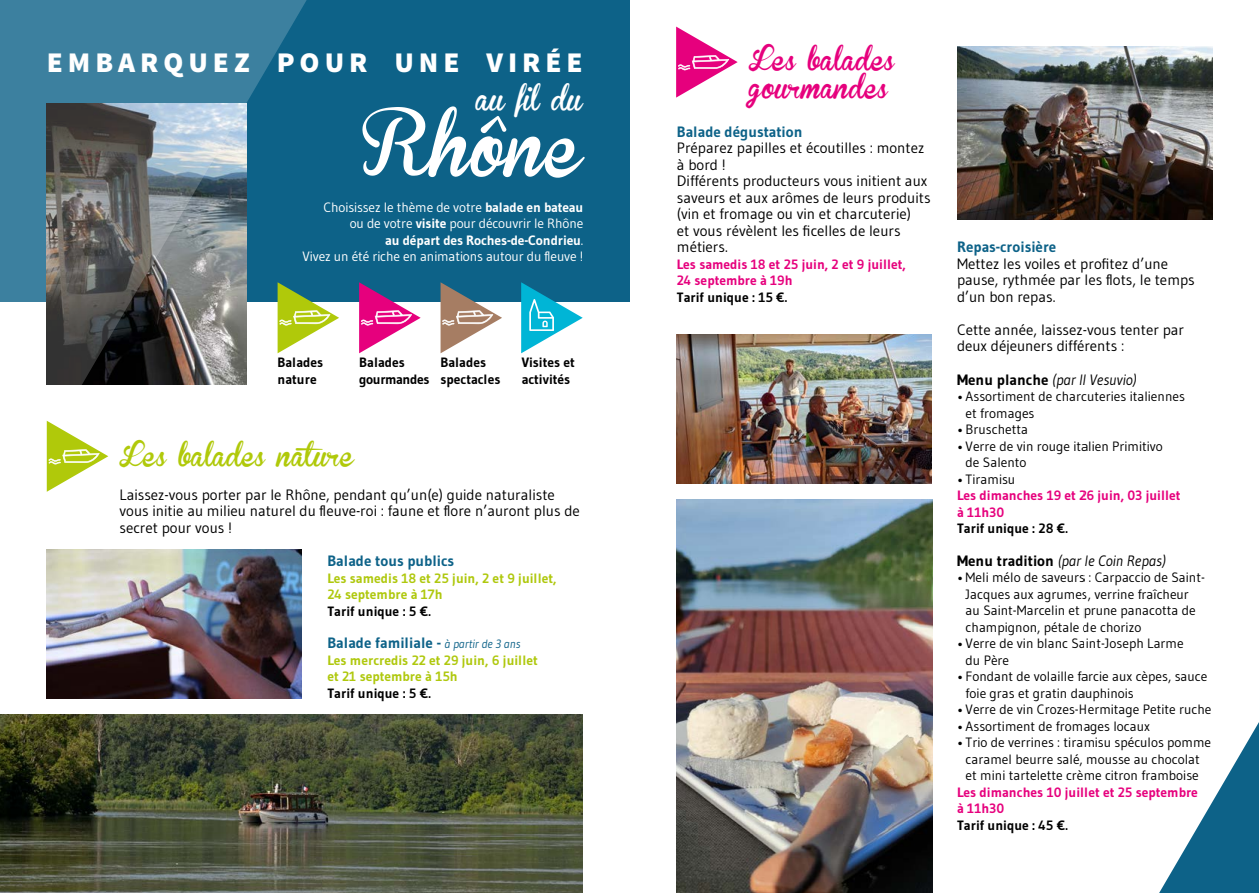
<style>
.page{position:relative;width:1259px;height:893px;background:#fff}
.page>*{position:absolute;margin:0;border:0;box-sizing:border-box;transform-origin:0 0}
.t1{font:64.5px "Brannboll Fet";color:#fff}
.t2{font:900 28.5px "Source Sans Pro";letter-spacing:.17em;color:#fff}
.t3{font:25.5px "Brannboll Fet";color:#fff}
.t4{font:24px/28.8px "Brannboll Fet";color:#e6007d}
.t5{font:24px "Brannboll Fet";color:#b0c90a}
.t6{font:15px/16.5px "Gudea";color:#000}
.t7{font:700 15px "Gudea";color:#0d6288}
.t8{font:italic 15px "Gudea";color:#000}
.t9{font:13.5px/16.5px "Gudea";color:#000}
.t10{font:13.5px/16.5px "Gudea";letter-spacing:-.01em;color:#fff;text-align:right}
.t11{font:700 13.5px/16.2px "Gudea";color:#000}
.t12{font:700 13.5px/16.5px "Gudea";color:#e6007d}
.t13{font:700 13.5px/16.5px "Gudea";color:#afc80d}
.t14{font:700 13.5px/16.2px "Gudea";letter-spacing:-.03em;color:#000}
.s1{font-weight:700}
.s2{font-weight:400;font-style:italic;font-size:12px}
.s3{font-weight:700;font-style:normal}
</style>
<div class="page">
<div style="left:0;top:0;width:629px;height:302px;background:#0d6288"></div>
<img style="left:47px;top:549px;width:255px;height:149px">
<img style="left:957px;top:47px;width:255px;height:172px">
<img style="left:677px;top:335px;width:254px;height:148px">
<img style="left:676px;top:500px;width:256px;height:393px">
<svg style="left:0;top:0;width:307px;height:482px"></svg>
<svg style="left:278px;top:282px;width:61px;height:71px"></svg>
<svg style="left:359px;top:282px;width:62px;height:71px"></svg>
<svg style="left:440px;top:282px;width:62px;height:71px"></svg>
<svg style="left:47px;top:421px;width:61px;height:71px"></svg>
<svg style="left:676px;top:27px;width:61px;height:71px"></svg>
<svg style="left:521px;top:282px;width:62px;height:71px"></svg>
<img style="left:0;top:714px;width:583px;height:179px">
<svg style="left:1159px;top:722px;width:100px;height:171px"></svg>
<h2 class="t2" style="left:47px;top:44px;width:537px">EMBARQUEZ POUR UNE VIRÉE</h2>
<h3 class="t3" style="left:476px;top:86px;width:108px">au fil du</h3>
<h1 class="t1" style="left:362px;top:112px;width:222px">Rhône</h1>
<p class="t10" style="left:303px;top:199px;width:282px">Choisissez le thème de votre <span class="s1">balade en bateau<br></span>ou de votre <span class="s1">visite</span> pour découvrir le Rhône<br><span class="s1">au départ des Roches-de-Condrieu</span>.<br>Vivez un été riche en animations autour du fleuve !</p>
<p class="t11" style="left:278px;top:354px;width:47px">Balades nature</p>
<p class="t14" style="left:359px;top:354px;width:72px">Balades gourmandes</p>
<p class="t11" style="left:440px;top:354px;width:61px">Balades spectacles</p>
<p class="t11" style="left:522px;top:354px;width:55px">Visites et activités</p>
<h3 class="t5" style="left:120px;top:443px;width:236px">Les balades nature</h3>
<p class="t6" style="left:120px;top:486px;width:462px">Laissez-vous porter par le Rhône, pendant qu’un(e) guide naturaliste vous initie au milieu naturel du fleuve-roi : faune et flore n’auront plus de secret pour vous !</p>
<p class="t7" style="left:327px;top:552px;width:128px">Balade tous publics</p>
<p class="t13" style="left:327px;top:570px;width:230px">Les samedis 18 et 25 juin, 2 et 9 juillet,<br>24 septembre à 17h</p>
<p class="t11" style="left:327px;top:603px;width:105px">Tarif unique : 5 €.</p>
<p class="t7" style="left:327px;top:634px;width:194px">Balade familiale - <span class="s2">à partir de 3 ans</span></p>
<p class="t13" style="left:327px;top:652px;width:212px">Les mercredis 22 et 29 juin, 6 juillet et 21 septembre à 15h</p>
<p class="t11" style="left:327px;top:685px;width:105px">Tarif unique : 5 €.</p>
<h3 class="t4" style="left:749px;top:46px;width:147px">Les balades gourmandes</h3>
<p class="t7" style="left:677px;top:122px;width:127px">Balade dégustation</p>
<p class="t6" style="left:677px;top:139px;width:255px">Préparez papilles et écoutilles : montez à bord !<br>Différents producteurs vous initient aux saveurs et aux arômes de leurs produits (vin et fromage ou vin et charcuterie)<br>et vous révèlent les ficelles de leurs métiers.</p>
<p class="t12" style="left:677px;top:256px;width:230px">Les samedis 18 et 25 juin, 2 et 9 juillet,<br>24 septembre à 19h</p>
<p class="t11" style="left:677px;top:289px;width:112px">Tarif unique : 15 €.</p>
<p class="t7" style="left:957px;top:238px;width:101px">Repas-croisière</p>
<p class="t6" style="left:957px;top:255px;width:239px">Mettez les voiles et profitez d’une pause, rythmée par les flots, le temps d’un bon repas.</p>
<p class="t6" style="left:957px;top:321px;width:229px">Cette année, laissez-vous tenter par deux déjeuners différents :</p>
<p class="t8" style="left:957px;top:370px;width:181px"><span class="s3">Menu planche</span> (par Il Vesuvio)</p>
<p class="t9" style="left:965px;top:388px;width:221px;text-indent:-9px">• Assortiment de charcuteries italiennes et fromages</p>
<p class="t9" style="left:957px;top:421px;width:72px">• Bruschetta</p>
<p class="t9" style="left:965px;top:437px;width:199px;text-indent:-9px">• Verre de vin rouge italien Primitivo de Salento</p>
<p class="t9" style="left:957px;top:470px;width:60px">• Tiramisu</p>
<p class="t12" style="left:957px;top:487px;width:225px">Les dimanches 19 et 26 juin, 03 juillet à 11h30</p>
<p class="t11" style="left:957px;top:520px;width:112px">Tarif unique : 28 €.</p>
<p class="t8" style="left:957px;top:551px;width:210px"><span class="s3">Menu tradition</span> (par le Coin Repas)</p>
<p class="t9" style="left:965px;top:569px;width:241px;text-indent:-9px">• Meli mélo de saveurs : Carpaccio de Saint-Jacques aux agrumes, verrine fraîcheur au Saint-Marcelin et prune panacotta de champignon, pétale de chorizo</p>
<p class="t9" style="left:965px;top:635px;width:220px;text-indent:-9px">• Verre de vin blanc Saint-Joseph Larme du Père</p>
<p class="t9" style="left:965px;top:668px;width:243px;text-indent:-9px">• Fondant de volaille farcie aux cèpes, sauce foie gras et gratin dauphinois</p>
<p class="t9" style="left:957px;top:701px;width:256px">• Verre de vin Crozes-Hermitage Petite ruche</p>
<p class="t9" style="left:957px;top:717px;width:194px">• Assortiment de fromages locaux</p>
<p class="t9" style="left:957px;top:734px;width:255px;text-align:center">• Trio de verrines : tiramisu spéculos pomme caramel beurre salé, mousse au chocolat<br>et mini tartelette crème citron framboise</p>
<p class="t12" style="left:957px;top:784px;width:242px">Les dimanches 10 juillet et 25 septembre à 11h30</p>
<p class="t11" style="left:957px;top:817px;width:112px">Tarif unique : 45 €.</p>
</div>
